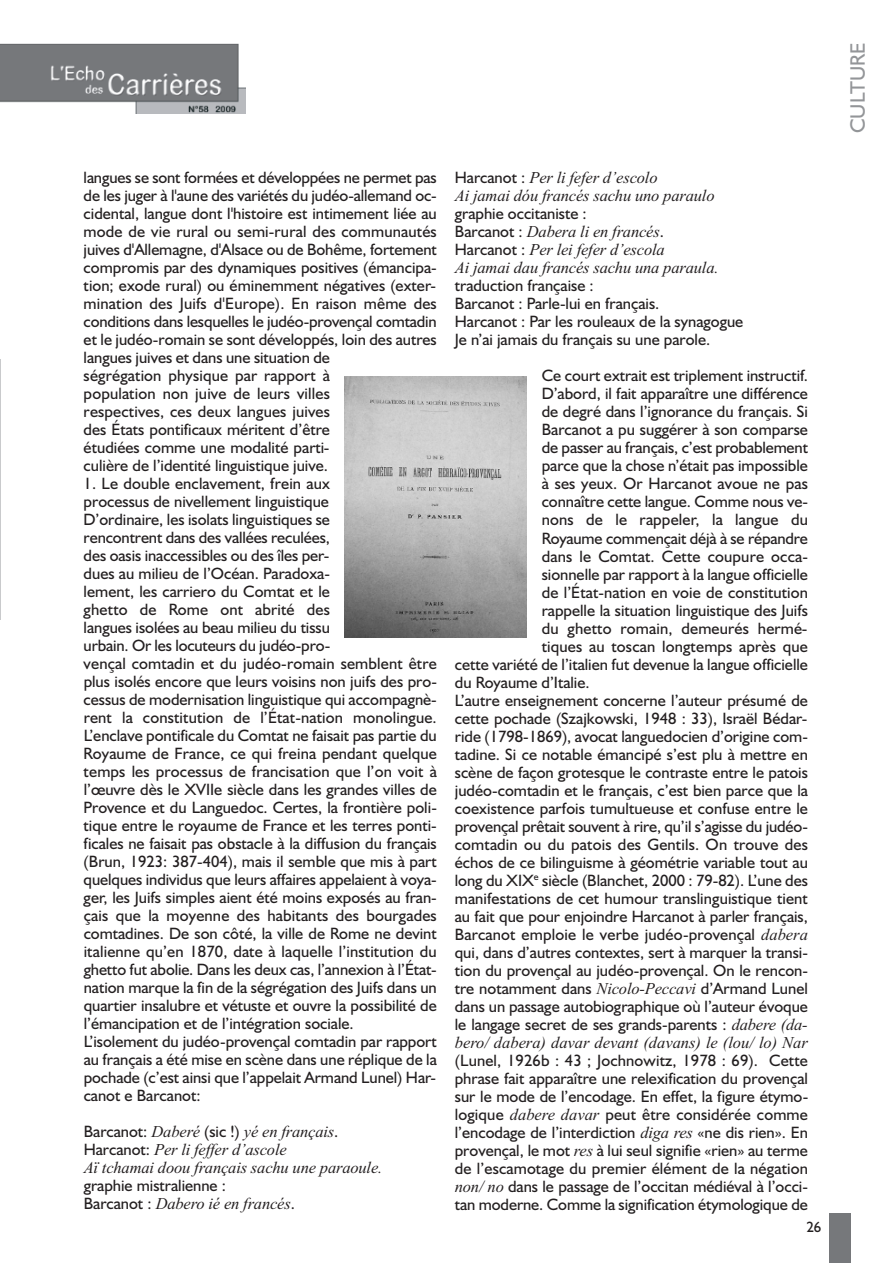
<style>
.page{position:relative;width:893px;height:1263px;background:#fff}
.page>*{position:absolute;margin:0;border:0;box-sizing:border-box;transform-origin:0 0}
.t1{font:21px "Humanist 521 BT";color:#939598}
.t2{font:16.5px/18px "Humanist 521 BT";color:#231f20}
.t3{font:italic 16.5px/18px "Times New Roman";letter-spacing:-.01em;color:#231f20}
.t4{font:15px "Humanist 521 BT";color:#231f20}
.s1{font-family:"Humanist 521 BT";font-style:normal}
.s2{font-family:"Times New Roman";font-style:italic}
</style>
<div class="page">
<hr style="left:0;top:359px;width:1px;height:260px;background:#c9cacc">
<img style="left:0;top:43px;width:245px;height:70px">
<img style="left:345px;top:376px;width:182px;height:262px">
<p class="t2" style="left:84px;top:170px;width:355px">langues se sont formées et développées ne permet pas de les juger à l'aune des variétés du judéo-allemand oc&shy;cidental, langue dont l'histoire est intimement liée au mode de vie rural ou semi-rural des communautés juives d'Allemagne, d'Alsace ou de Bohême, fortement compromis par des dynamiques positives (émancipa&shy;tion; exode rural) ou éminemment négatives (exter&shy;mination des Juifs d'Europe). En raison même des conditions dans lesquelles le judéo-provençal comtadin et le judéo-romain se sont développés, loin des autres langues juives et dans une situation de<br>ségrégation physique par rapport à<br>population non juive de leurs villes<br>respectives, ces deux langues juives<br>des États pontificaux méritent d’être<br>étudiées comme une modalité parti-<br>culière de l’identité linguistique juive.</p>
<p class="t2" style="left:84px;top:476px;width:355px">1. Le double enclavement, frein aux<br>processus de nivellement linguistique<br>D’ordinaire, les isolats linguistiques se<br>rencontrent dans des vallées reculées,<br>des oasis inaccessibles ou des îles per-<br>dues au milieu de l’Océan. Paradoxa-<br>lement, les carriero du Comtat et le<br>ghetto de Rome ont abrité des<br>langues isolées au beau milieu du tissu<br>urbain. Or les locuteurs du judéo-pro-<br>vençal comtadin et du judéo-romain semblent être plus isolés encore que leurs voisins non juifs des pro&shy;cessus de modernisation linguistique qui accompagnè&shy;rent la constitution de l’État-nation monolingue.<br>L’enclave pontificale du Comtat ne faisait pas partie du Royaume de France, ce qui freina pendant quelque temps les processus de francisation que l’on voit à l’œuvre dès le XVIIe siècle dans les grandes villes de Provence et du Languedoc. Certes, la frontière poli&shy;tique entre le royaume de France et les terres ponti&shy;ficales ne faisait pas obstacle à la diffusion du français (Brun, 1923: 387-404), mais il semble que mis à part quelques individus que leurs affaires appelaient à voya&shy;ger, les Juifs simples aient été moins exposés au fran&shy;çais que la moyenne des habitants des bourgades comtadines. De son côté, la ville de Rome ne devint italienne qu’en 1870, date à laquelle l’institution du ghetto fut abolie. Dans les deux cas, l’annexion à l’État&shy;nation marque la fin de la ségrégation des Juifs dans un quartier insalubre et vétuste et ouvre la possibilité de l’émancipation et de l’intégration sociale.<br>L’isolement du judéo-provençal comtadin par rapport au français a été mise en scène dans une réplique de la pochade (c’est ainsi que l’appelait Armand Lunel) Har&shy;canot e Barcanot:</p>
<p class="t3" style="left:84px;top:1123px;width:300px"><span class="s1">Barcanot:</span> Daberé <span class="s1">(sic !)</span> yé en français<span class="s1">.<br>Harcanot:</span> Per li feffer d’ascole<br>Aï tchamai doou français sachu une paraoule.</p>
<p class="t2" style="left:84px;top:1178px;width:144px">graphie mistralienne :</p>
<p class="t3" style="left:84px;top:1195px;width:213px"><span class="s1">Barcanot :</span> Dabero ié en francés<span class="s1">.</span></p>
<p class="t3" style="left:455px;top:169px;width:261px"><span class="s1">Harcanot :</span> Per li fefer d’escolo<br>Ai jamai dóu francés sachu uno paraulo</p>
<p class="t2" style="left:455px;top:207px;width:133px">graphie occitaniste :</p>
<p class="t3" style="left:455px;top:223px;width:265px"><span class="s1">Barcanot :</span> Dabera li en francés<span class="s1">.<br>Harcanot :</span> Per lei fefer d’escola<br>Ai jamai dau francés sachu una paraula.</p>
<p class="t2" style="left:455px;top:279px;width:290px">traduction française :<br>Barcanot : Parle-lui en français.<br>Harcanot : Par les rouleaux de la synagogue Je n’ai jamais du français su une parole.</p>
<p class="t2" style="left:542px;top:369px;width:268px">Ce court extrait est triplement instructif.</p>
<p class="t2" style="left:542px;top:387px;width:268px">D’abord, il fait apparaître une différence</p>
<p class="t2" style="left:542px;top:405px;width:268px">de degré dans l’ignorance du français. Si</p>
<p class="t2" style="left:542px;top:423px;width:268px">Barcanot a pu suggérer à son comparse</p>
<p class="t2" style="left:542px;top:441px;width:268px">de passer au français, c’est probablement</p>
<p class="t2" style="left:542px;top:459px;width:268px">parce que la chose n’était pas impossible</p>
<p class="t2" style="left:542px;top:477px;width:268px">à ses yeux. Or Harcanot avoue ne pas</p>
<p class="t2" style="left:542px;top:495px;width:268px">connaître cette langue. Comme nous ve-</p>
<p class="t2" style="left:542px;top:513px;width:268px">nons de le rappeler, la langue du</p>
<p class="t2" style="left:542px;top:531px;width:268px">Royaume commençait déjà à se répandre</p>
<p class="t2" style="left:542px;top:549px;width:268px">dans le Comtat. Cette coupure occa-</p>
<p class="t2" style="left:542px;top:567px;width:268px">sionnelle par rapport à la langue officielle</p>
<p class="t2" style="left:542px;top:585px;width:268px">de l’État-nation en voie de constitution</p>
<p class="t2" style="left:542px;top:603px;width:268px">rappelle la situation linguistique des Juifs</p>
<p class="t2" style="left:542px;top:621px;width:267px">du ghetto romain, demeurés hermé-</p>
<p class="t2" style="left:542px;top:639px;width:268px">tiques au toscan longtemps après que</p>
<p class="t2" style="left:455px;top:657px;width:355px">cette variété de l’italien fut devenue la langue officielle</p>
<p class="t2" style="left:455px;top:675px;width:136px">du Royaume d’Italie.</p>
<p class="t2" style="left:455px;top:693px;width:355px">L’autre enseignement concerne l’auteur présumé de</p>
<p class="t2" style="left:455px;top:711px;width:354px">cette pochade (Szajkowski, 1948 : 33), Israël Bédar-</p>
<p class="t2" style="left:455px;top:729px;width:355px">ride (1798-1869), avocat languedocien d’origine com-</p>
<p class="t2" style="left:455px;top:747px;width:355px">tadine. Si ce notable émancipé s’est plu à mettre en</p>
<p class="t2" style="left:455px;top:765px;width:355px">scène de façon grotesque le contraste entre le patois</p>
<p class="t2" style="left:455px;top:783px;width:355px">judéo-comtadin et le français, c’est bien parce que la</p>
<p class="t2" style="left:455px;top:801px;width:355px">coexistence parfois tumultueuse et confuse entre le</p>
<p class="t2" style="left:455px;top:819px;width:355px">provençal prêtait souvent à rire, qu’il s’agisse du judéo-</p>
<p class="t2" style="left:455px;top:837px;width:355px">comtadin ou du patois des Gentils. On trouve des</p>
<p class="t2" style="left:455px;top:855px;width:355px">échos de ce bilinguisme à géométrie variable tout au</p>
<p class="t2" style="left:455px;top:873px;width:355px">long du XIX<sup>e</sup> siècle (Blanchet, 2000 : 79-82). L’une des</p>
<p class="t2" style="left:455px;top:891px;width:355px">manifestations de cet humour translinguistique tient</p>
<p class="t2" style="left:455px;top:909px;width:355px">au fait que pour enjoindre Harcanot à parler français,</p>
<p class="t2" style="left:455px;top:927px;width:355px">Barcanot emploie le verbe judéo-provençal <span class="s2">dabera</span></p>
<p class="t2" style="left:455px;top:945px;width:355px">qui, dans d’autres contextes, sert à marquer la transi-</p>
<p class="t2" style="left:455px;top:963px;width:355px">tion du provençal au judéo-provençal. On le rencon-</p>
<p class="t2" style="left:455px;top:981px;width:355px">tre notamment dans <span class="s2">Nicolo-Peccavi</span> d’Armand Lunel</p>
<p class="t2" style="left:455px;top:999px;width:355px">dans un passage autobiographique où l’auteur évoque</p>
<p class="t2" style="left:455px;top:1017px;width:354px">le langage secret de ses grands-parents : <span class="s2">dabere (da-</span></p>
<p class="t3" style="left:455px;top:1033px;width:355px">bero/ dabera) davar devant (davans) le (lou/ lo) Nar</p>
<p class="t2" style="left:455px;top:1053px;width:355px;text-align:justify">(Lunel, 1926b : 43 ; Jochnowitz, 1978 : 69). Cette phrase fait apparaître une relexification du provençal sur le mode de l’encodage. En effet, la figure étymo&shy;logique <span class="s2">dabere davar</span> peut être considérée comme l’encodage de l’interdiction <span class="s2">diga res</span> «ne dis rien». En provençal, le mot <span class="s2">res</span> à lui seul signifie «rien» au terme de l’escamotage du premier élément de la négation <span class="s2">non/ no</span> dans le passage de l’occitan médiéval à l’occi&shy;tan moderne. Comme la signification étymologique de</p>
<p class="t4" style="left:806px;top:1222px;width:17px">26</p>
<p class="t1" style="left:850px;top:133px;width:92px;rotate:-90deg">CULTURE</p>
</div>
